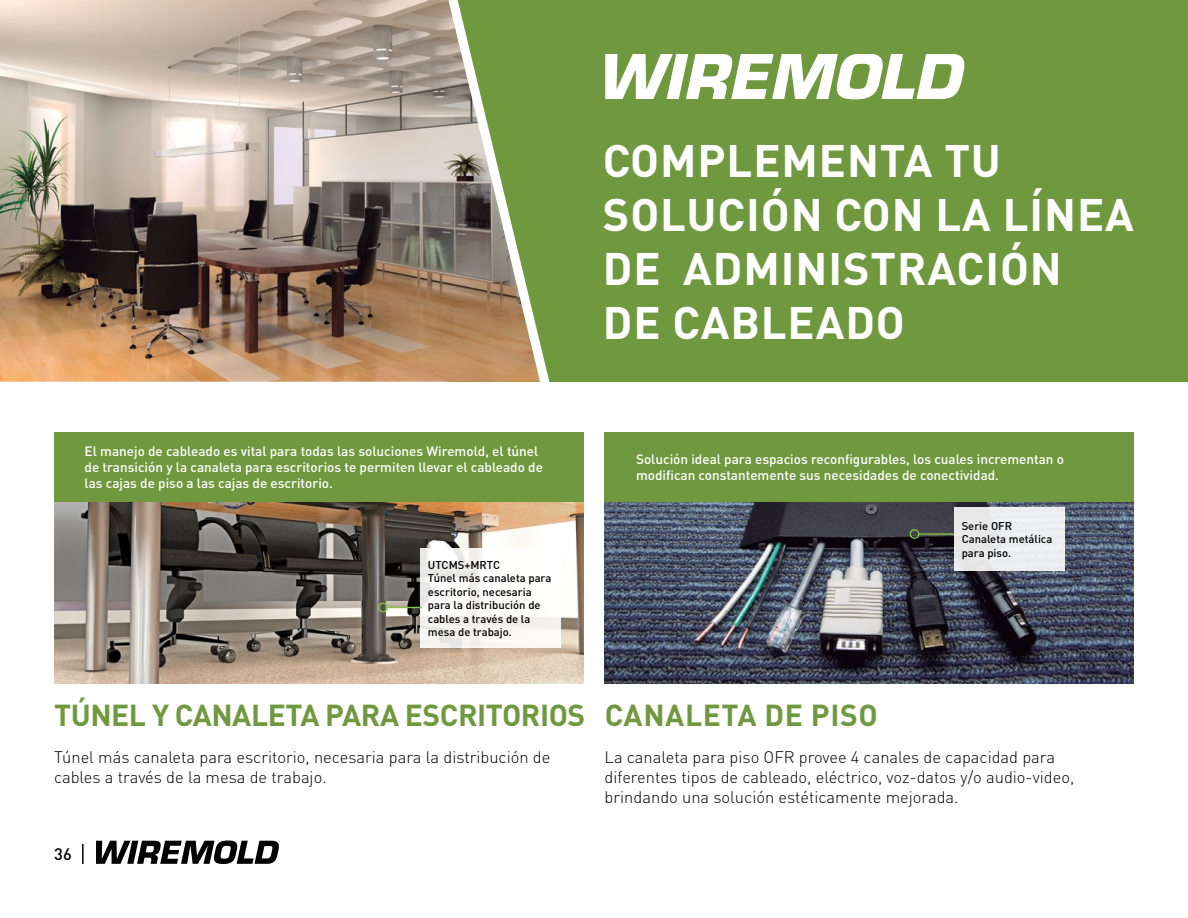
<style>
.page{position:relative;width:1188px;height:918px;background:#fff}
.page>*{position:absolute;margin:0;border:0;box-sizing:border-box;transform-origin:0 0}
.t1{font:700 45px/54px "DIN Pro";letter-spacing:.02em;color:#fff}
.t2{font:700 30px "DIN Pro";letter-spacing:-.015em;color:#70993f}
.t3{font:700 30px "DIN Pro";letter-spacing:.02em;color:#70993f}
.t4{font:300 16.5px/19.8px "DIN Pro";color:#000}
.t5{font:500 16.5px "DIN Pro";color:#000}
.t6{font:500 13.5px/16.2px "DIN Pro";color:#fff}
.t7{font:500 11.25px/13.5px "DIN Pro";color:#000}
</style>
<div class="page">
<img style="left:54px;top:502px;width:529px;height:181px">
<img style="left:605px;top:502px;width:529px;height:181px">
<div style="left:448px;top:0;width:740px;height:382px;background:#70993f"></div>
<img style="left:0;top:0;width:439px;height:382px">
<hr style="left:82px;top:844px;width:2px;height:20px;background:#000">
<svg style="left:96px;top:841px;width:183px;height:23px"></svg>
<div style="left:54px;top:432px;width:529px;height:70px;background:#70993f"></div>
<div style="left:605px;top:432px;width:529px;height:70px;background:#70993f"></div>
<svg style="left:420px;top:549px;width:141px;height:99px"></svg>
<div style="left:954px;top:507px;width:111px;height:64px;background:#ebecee"></div>
<hr style="left:386px;top:607px;width:36px;height:1px;background:#85c446">
<div style="left:378px;top:603px;width:10px;height:9px;border:1px solid #85c446;border-radius:50%"></div>
<hr style="left:918px;top:533px;width:36px;height:2px;background:#85c446">
<div style="left:910px;top:529px;width:9px;height:10px;border:1px solid #85c446;border-radius:50%"></div>
<svg style="left:605px;top:54px;width:360px;height:45px"></svg>
<svg style="left:439px;top:0;width:111px;height:382px"></svg>
<h1 class="t1" style="left:603px;top:132px;width:533px">COMPLEMENTA TU<br>SOLUCIÓN CON LA LÍNEA<br>DE ADMINISTRACIÓN<br>DE CABLEADO</h1>
<p class="t6" style="left:85px;top:442px;width:460px">El manejo de cableado es vital para todas las soluciones Wiremold, el túnel de transición y la canaleta para escritorios te permiten llevar el cableado de las cajas de piso a las cajas de escritorio.</p>
<p class="t6" style="left:636px;top:450px;width:430px">Solución ideal para espacios reconfigurables, los cuales incrementan o modifican constantemente sus necesidades de conectividad.</p>
<p class="t7" style="left:428px;top:558px;width:125px">UTCMS+MRTC<br>Túnel más canaleta para escritorio, necesaria para la distribución de cables a través de la mesa de trabajo.</p>
<p class="t7" style="left:962px;top:518px;width:92px">Serie OFR<br>Canaleta metálica para piso.</p>
<h2 class="t2" style="left:54px;top:695px;width:533px">TÚNEL Y CANALETA PARA ESCRITORIOS</h2>
<p class="t4" style="left:54px;top:746px;width:498px">Túnel más canaleta para escritorio, necesaria para la distribución de cables a través de la mesa de trabajo.</p>
<p class="t5" style="left:54px;top:843px;width:19px">36</p>
<h2 class="t3" style="left:605px;top:695px;width:275px">CANALETA DE PISO</h2>
<p class="t4" style="left:605px;top:746px;width:471px">La canaleta para piso OFR provee 4 canales de capacidad para diferentes tipos de cableado, eléctrico, voz-datos y/o audio-video, brindando una solución estéticamente mejorada.</p>
</div>
